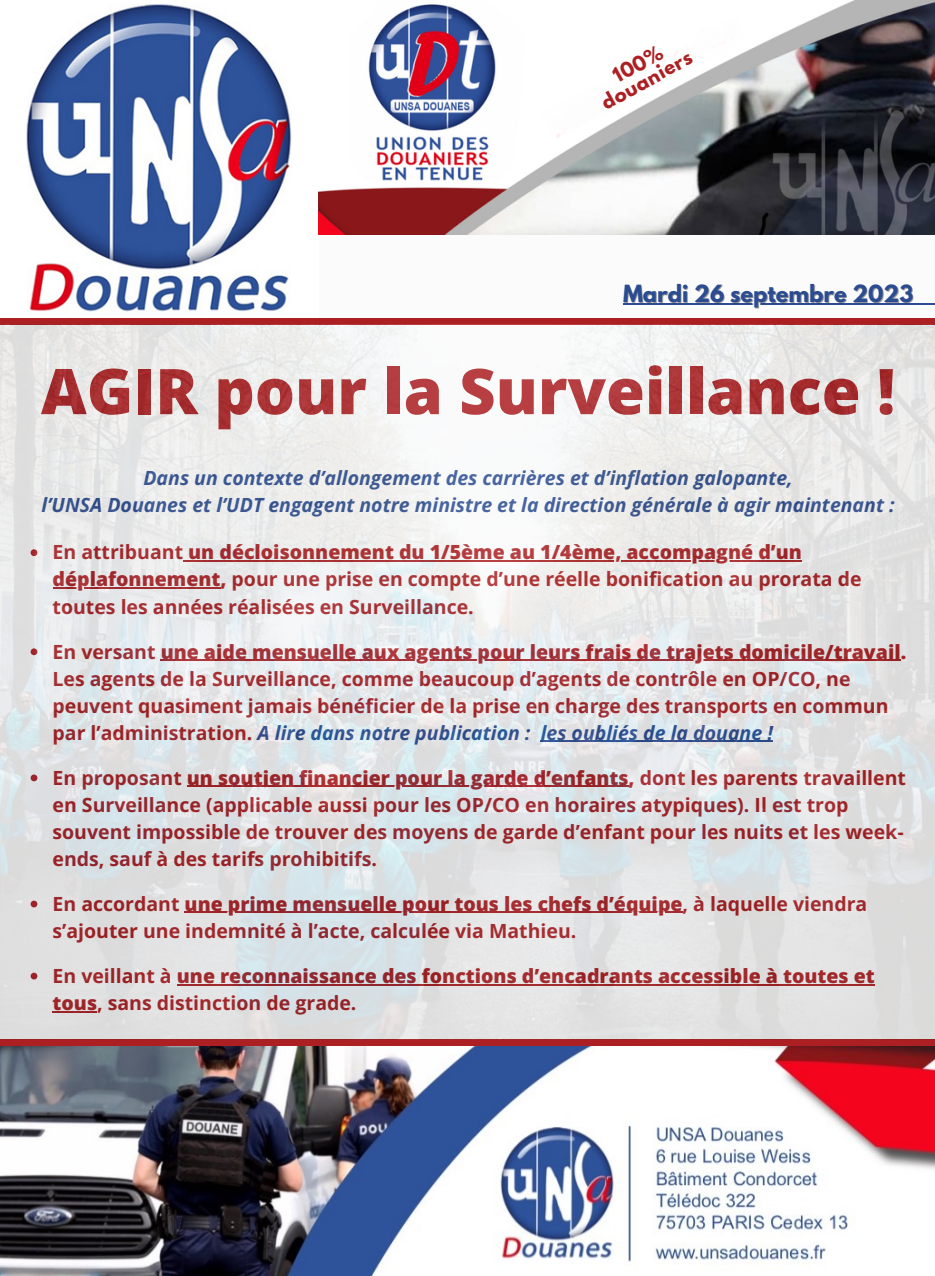
<style>
.page{position:relative;width:935px;height:1276px;background:#fff}
.page>*{position:absolute;margin:0;border:0;box-sizing:border-box;transform-origin:0 0}
.t1{font:800 63px "Open Sans";color:#ac1f22}
.t2{font:700 21px "League Spartan";color:#2b4c91}
.t3{font:700 19.5px/27px "Open Sans";color:#ac1f22}
.t4{font:italic 700 19.5px "Open Sans";color:#2b4c91}
.t5{font:800 19.5px/27px "Open Sans";color:#ac1f22}
.t6{font:700 18.3px "League Spartan";color:#ac1f22}
.s1{font-weight:800}
.s2{font-style:italic;color:#2b4c91}
.s3{font-weight:700}
</style>
<div class="page">
<img style="left:0;top:0;width:935px;height:1276px">
<hr style="left:623px;top:303px;width:101px;height:1px;background:#2b4c91">
<hr style="left:724px;top:303px;width:189px;height:1px;background:#2b4c91">
<svg style="left:913px;top:303px;width:22px;height:1px"></svg>
<img style="left:0;top:324px;width:935px;height:715px">
<p class="t6" style="left:610px;top:69px;width:55px;rotate:-29deg">100%</p>
<p class="t6" style="left:598px;top:96px;width:102px;rotate:-29deg">douaniers</p>
<p class="t2" style="left:623px;top:283px;width:292px">Mardi 26 septembre 2023</p>
<p class="t1" style="left:41px;top:347px;width:856px">AGIR pour la Surveillance !</p>
<p class="t4" style="left:143px;top:464px;width:651px">Dans un contexte d’allongement des carrières et d’inflation galopante,</p>
<p class="t4" style="left:42px;top:491px;width:854px">l’UNSA Douanes et l’UDT engagent notre ministre et la direction générale à agir maintenant :</p>
<p class="t3" style="left:53px;top:538px;width:810px">En attribuant <span class="s1">un décloisonnement du 1/5ème au 1/4ème, accompagné d’un déplafonnement,</span> pour une prise en compte d’une réelle bonification au prorata de toutes les années réalisées en Surveillance.</p>
<p class="t3" style="left:53px;top:637px;width:855px">En versant <span class="s1">une aide mensuelle aux agents pour leurs frais de trajets domicile/travail.<br></span>Les agents de la Surveillance, comme beaucoup d’agents de contrôle en OP/CO, ne peuvent quasiment jamais bénéficier de la prise en charge des transports en commun par l’administration. <span class="s2">A lire dans notre publication : les oubliés de la douane !</span></p>
<p class="t3" style="left:53px;top:763px;width:855px">En proposant <span class="s1">un soutien financier pour la garde d’enfants,</span> dont les parents travaillent en Surveillance (applicable aussi pour les OP/CO en horaires atypiques). Il est trop souvent impossible de trouver des moyens de garde d’enfant pour les nuits et les week&shy;ends, sauf à des tarifs prohibitifs.</p>
<p class="t3" style="left:53px;top:890px;width:816px">En accordant <span class="s1">une prime mensuelle pour tous les chefs d’équipe</span>, à laquelle viendra s’ajouter une indemnité à l’acte, calculée via Mathieu.</p>
<p class="t5" style="left:53px;top:962px;width:824px"><span class="s3">En veillant à</span> une reconnaissance des fonctions d’encadrants accessible à toutes et tous<span class="s3">, sans distinction de grade.</span></p>
</div>
